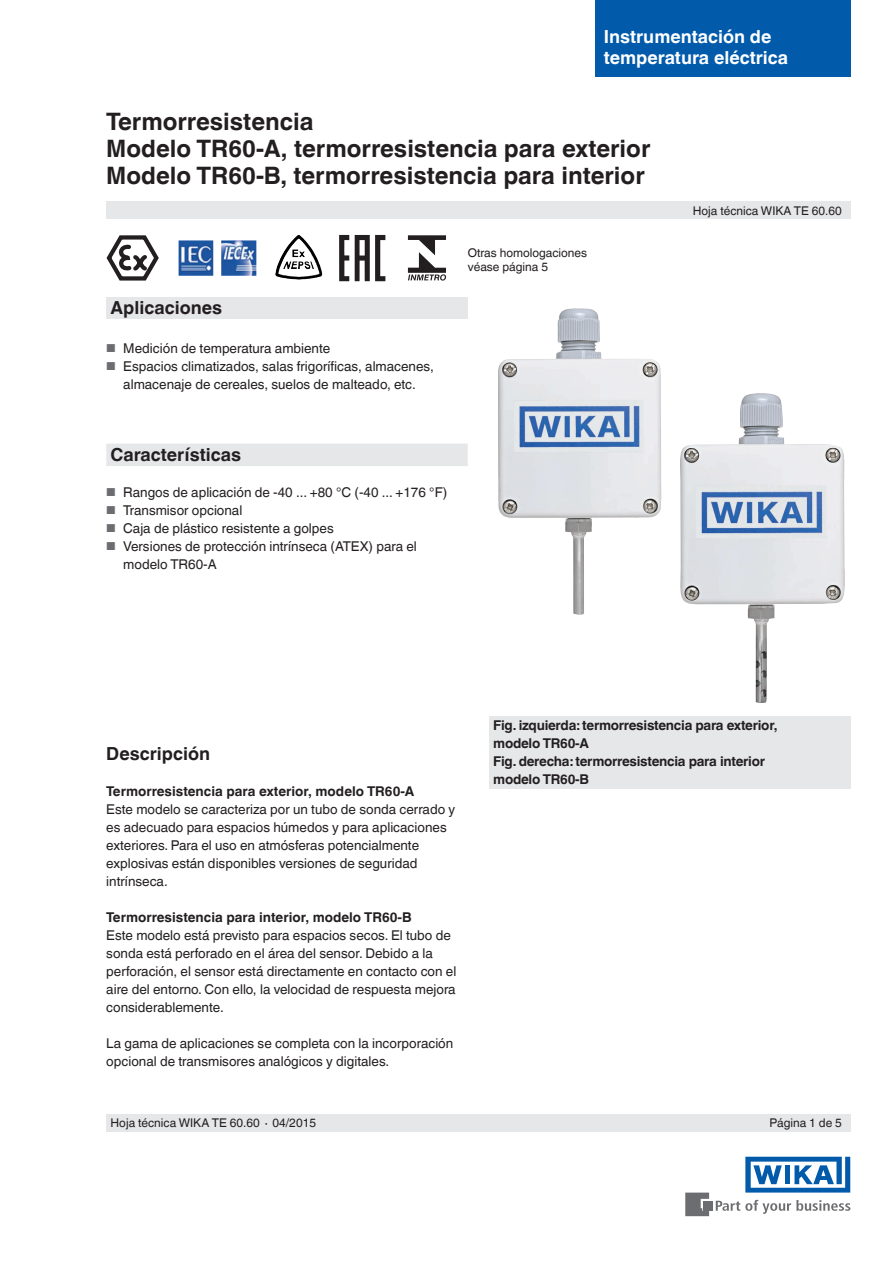
<style>
.page{position:relative;width:893px;height:1263px;background:#fff}
.page>*{position:absolute;margin:0;border:0;box-sizing:border-box;transform-origin:0 0}
.t1{font:700 24px/27px "Helvetica World";color:#231f20}
.t2{font:700 18px "Helvetica World";color:#231f20}
.t3{font:700 18px/21px "Helvetica World";color:#fff}
.t4{font:13.5px/18px "Helvetica World";color:#231f20}
.t5{font:700 13.5px/18px "Helvetica World";letter-spacing:-.02em;color:#231f20}
.t6{font:700 13.5px "Helvetica World";color:#231f20}
.t7{font:12px/13.5px "Helvetica World";color:#231f20}
.s1{font-size:11.55px;color:#6c6d70}
</style>
<div class="page">
<div style="left:106px;top:298px;width:362px;height:21px;background:#e6e7e9"></div>
<svg style="left:716px;top:1200px;width:134px;height:14px"></svg>
<div style="left:703px;top:1201px;width:9px;height:9px;background:#6c6d70"></div>
<svg style="left:685px;top:1192px;width:24px;height:24px"></svg>
<svg style="left:745px;top:1157px;width:105px;height:35px"></svg>
<div style="left:106px;top:202px;width:744px;height:17px;background:#e6e7e9"></div>
<div style="left:106px;top:1114px;width:744px;height:17px;background:#e6e7e9"></div>
<div style="left:595px;top:0;width:255px;height:77px;background:#015aaa"></div>
<img style="left:680px;top:393px;width:165px;height:310px">
<img style="left:498px;top:308px;width:164px;height:206px">
<img style="left:280px;top:235px;width:18px;height:23px">
<svg style="left:106px;top:235px;width:53px;height:46px"></svg>
<img style="left:179px;top:240px;width:77px;height:36px">
<svg style="left:408px;top:235px;width:38px;height:46px"></svg>
<svg style="left:339px;top:235px;width:10px;height:46px"></svg>
<svg style="left:355px;top:235px;width:30px;height:46px"></svg>
<div style="left:489px;top:716px;width:361px;height:72px;background:#e6e7e9"></div>
<div style="left:106px;top:444px;width:362px;height:22px;background:#e6e7e9"></div>
<h2 class="t3" style="left:604px;top:26px;width:186px">Instrumentación de temperatura eléctrica</h2>
<h1 class="t1" style="left:106px;top:108px;width:546px">Termorresistencia<br>Modelo TR60-A, termorresistencia para exterior<br>Modelo TR60-B, termorresistencia para interior</h1>
<h2 class="t2" style="left:111px;top:297px;width:113px">Aplicaciones</h2>
<p class="t4" style="left:106px;top:339px;width:225px"><span class="s1">■</span> Medición de temperatura ambiente</p>
<p class="t4" style="left:106px;top:357px;width:329px;text-align:center"><span class="s1">■</span> Espacios climatizados, salas frigoríficas, almacenes, almacenaje de cereales, suelos de malteado, etc.</p>
<p class="t7" style="left:468px;top:246px;width:121px">Otras homologaciones véase página 5</p>
<h2 class="t2" style="left:111px;top:444px;width:132px">Características</h2>
<p class="t4" style="left:106px;top:483px;width:342px"><span class="s1">■</span> Rangos de aplicación de -40 ... +80 °C (-40 ... +176 °F)</p>
<p class="t4" style="left:106px;top:501px;width:138px"><span class="s1">■</span> Transmisor opcional</p>
<p class="t4" style="left:106px;top:519px;width:229px"><span class="s1">■</span> Caja de plástico resistente a golpes</p>
<p class="t4" style="left:123px;top:537px;width:295px;text-indent:-17px"><span class="s1">■</span> Versiones de protección intrínseca (ATEX) para el modelo TR60-A</p>
<p class="t7" style="left:693px;top:204px;width:151px">Hoja técnica WIKA TE 60.60</p>
<h2 class="t2" style="left:106px;top:743px;width:105px">Descripción</h2>
<p class="t6" style="left:106px;top:784px;width:310px">Termorresistencia para exterior, modelo TR60-A</p>
<p class="t4" style="left:106px;top:801px;width:350px">Este modelo se caracteriza por un tubo de sonda cerrado y es adecuado para espacios húmedos y para aplicaciones exteriores. Para el uso en atmósferas potencialmente explosivas están disponibles versiones de seguridad intrínseca.</p>
<p class="t6" style="left:106px;top:910px;width:307px">Termorresistencia para interior, modelo TR60-B</p>
<p class="t4" style="left:106px;top:927px;width:352px">Este modelo está previsto para espacios secos. El tubo de sonda está perforado en el área del sensor. Debido a la perforación, el sensor está directamente en contacto con el aire del entorno. Con ello, la velocidad de respuesta mejora considerablemente.</p>
<p class="t4" style="left:106px;top:1035px;width:348px">La gama de aplicaciones se completa con la incorporación opcional de transmisores analógicos y digitales.</p>
<p class="t5" style="left:493px;top:716px;width:286px">Fig. izquierda: termorresistencia para exterior, modelo TR60-A<br>Fig. derecha: termorresistencia para interior modelo TR60-B</p>
<p class="t7" style="left:111px;top:1116px;width:207px">Hoja técnica WIKA TE 60.60 ∙ 04/2015</p>
<p class="t7" style="left:769px;top:1116px;width:74px">Página 1 de 5</p>
</div>
